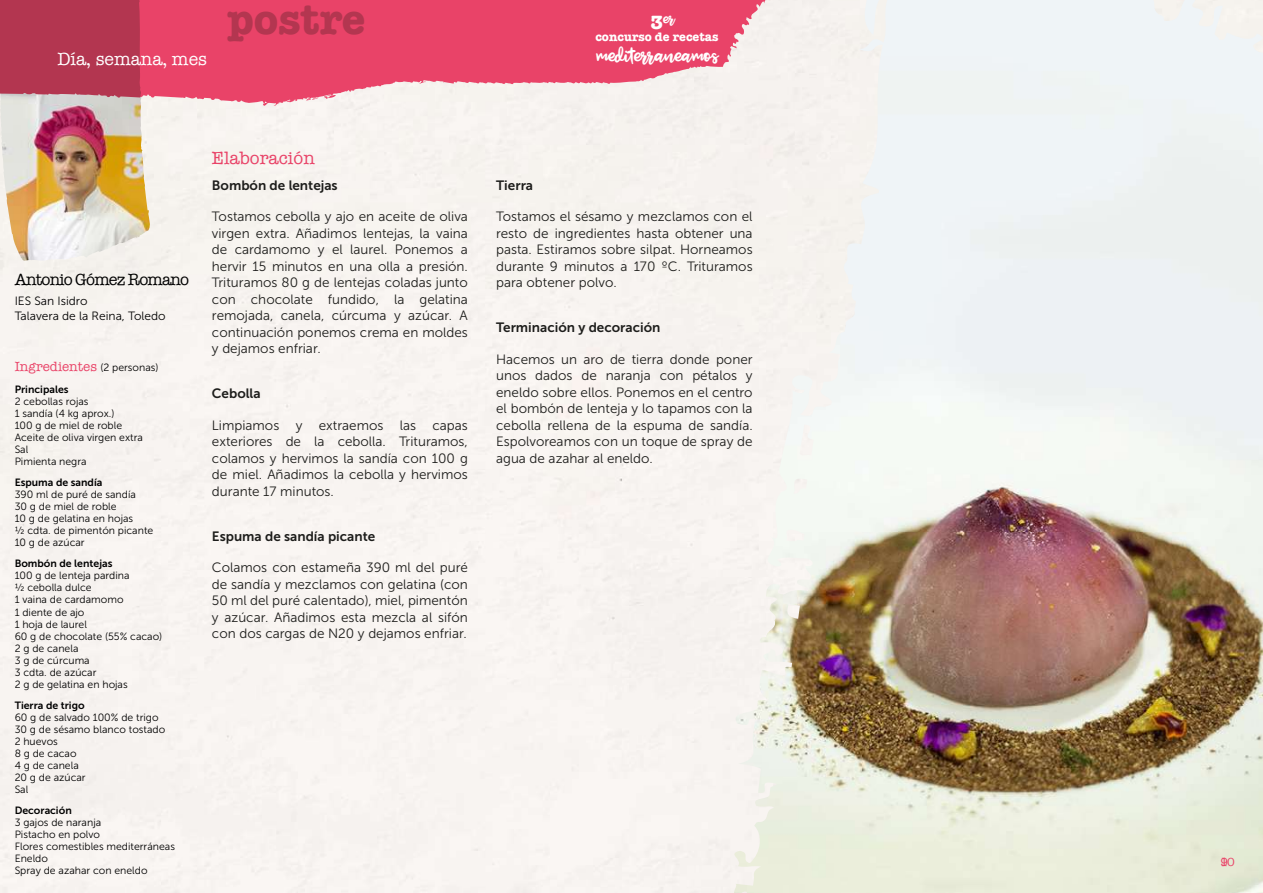
<style>
.page{position:relative;width:1263px;height:893px;background:#fff}
.page>*{position:absolute;margin:0;border:0;box-sizing:border-box;transform-origin:0 0}
.t1{font:700 43.5px "American Typewriter";color:#b33650}
.t2{font:19.05px "Jenthill";color:#fff}
.t3{font:18px "American Typewriter";color:#fff}
.t4{font:18px "American Typewriter";color:#e94368}
.t5{font:16.5px "American Typewriter";letter-spacing:-.05em;color:#000}
.t6{font:14.85px "Jenthill";color:#fff}
.t7{font:13.5px/16.5px "Museo Sans 300";color:#1d1d1b;text-align:justify}
.t8{font:13.5px "Museo Sans 700";color:#1d1d1b}
.t9{font:13.5px "American Typewriter";color:#e94368}
.t10{font:700 12.6px "American Typewriter";color:#fff}
.t11{font:12px/15px "Museo Sans 300";color:#000}
.t12{font:12px "American Typewriter";color:#e94368}
.t13{font:10.5px/12px "Museo Sans 300";color:#000}
.t14{font:10.5px "Museo Sans 700";color:#000}
.s1{font-family:"American Typewriter";font-weight:700;font-size:19.65px}
.s2{font-family:"Museo Sans 300";font-size:10.5px;color:#000}
</style>
<div class="page">
<img style="left:0;top:106px;width:152px;height:156px">
<svg style="left:0;top:0;width:726px;height:106px;fill:#e94368"></svg>
<div style="left:0;top:0;width:142px;height:98px;background:#b33650"></div>
<img style="left:726px;top:0;width:537px;height:893px">
<h1 class="t1" style="left:228px;top:-7px;width:139px">postre</h1>
<p class="t6" style="left:650px;top:9px;width:26px"><span class="s1">3</span>er</p>
<p class="t10" style="left:595px;top:29px;width:125px">concurso de recetas</p>
<h3 class="t3" style="left:57px;top:49px;width:151px">Día, semana, mes</h3>
<h2 class="t2" style="left:596px;top:43px;width:123px">mediterraneamos</h2>
<p class="t5" style="left:15px;top:270px;width:176px">Antonio Gómez Romano</p>
<p class="t11" style="left:15px;top:293px;width:152px">IES San Isidro<br>Talavera de la Reina, Toledo</p>
<p class="t9" style="left:15px;top:359px;width:145px">Ingredientes <span class="s2">(2 personas)</span></p>
<p class="t14" style="left:15px;top:384px;width:55px">Principales</p>
<p class="t13" style="left:15px;top:396px;width:130px">2 cebollas rojas<br>1 sandía (4 kg aprox.)<br>100 g de miel de roble<br>Aceite de oliva virgen extra<br>Sal<br>Pimienta negra</p>
<p class="t14" style="left:15px;top:477px;width:89px">Espuma de sandía</p>
<p class="t13" style="left:15px;top:489px;width:140px">390 ml de puré de sandía<br>30 g de miel de roble<br>10 g de gelatina en hojas<br>½ cdta. de pimentón picante<br>10 g de azúcar</p>
<p class="t14" style="left:15px;top:558px;width:99px">Bombón de lentejas</p>
<p class="t13" style="left:15px;top:570px;width:149px">100 g de lenteja pardina<br>½ cebolla dulce<br>1 vaina de cardamomo<br>1 diente de ajo<br>1 hoja de laurel<br>60 g de chocolate (55% cacao)<br>2 g de canela<br>3 g de cúrcuma<br>3 cdta. de azúcar<br>2 g de gelatina en hojas</p>
<p class="t14" style="left:15px;top:699px;width:71px">Tierra de trigo</p>
<p class="t13" style="left:15px;top:711px;width:152px">60 g de salvado 100% de trigo<br>30 g de sésamo blanco tostado<br>2 huevos<br>8 g de cacao<br>4 g de canela<br>20 g de azúcar<br>Sal</p>
<p class="t14" style="left:15px;top:804px;width:59px">Decoración</p>
<p class="t13" style="left:15px;top:816px;width:162px">3 gajos de naranja<br>Pistacho en polvo<br>Flores comestibles mediterráneas<br>Eneldo<br>Spray de azahar con eneldo</p>
<h3 class="t4" style="left:212px;top:147px;width:104px">Elaboración</h3>
<p class="t8" style="left:212px;top:177px;width:127px">Bombón de lentejas</p>
<p class="t7" style="left:212px;top:208px;width:257px">Tostamos cebolla y ajo en aceite de oliva virgen extra. Añadimos lentejas, la vaina de cardamomo y el laurel. Ponemos a hervir 15 minutos en una olla a presión.<br>Trituramos 80 g de lentejas coladas junto con chocolate fundido, la gelatina remojada, canela, cúrcuma y azúcar. A continuación ponemos crema en moldes y dejamos enfriar.</p>
<p class="t8" style="left:212px;top:386px;width:50px">Cebolla</p>
<p class="t7" style="left:212px;top:417px;width:257px">Limpiamos y extraemos las capas exteriores de la cebolla. Trituramos, colamos y hervimos la sandía con 100 g de miel. Añadimos la cebolla y hervimos durante 17 minutos.</p>
<p class="t8" style="left:212px;top:528px;width:165px">Espuma de sandía picante</p>
<p class="t7" style="left:212px;top:559px;width:257px">Colamos con estameña 390 ml del puré de sandía y mezclamos con gelatina (con 50 ml del puré calentado), miel, pimentón y azúcar. Añadimos esta mezcla al sifón con dos cargas de N20 y dejamos enfriar.</p>
<p class="t8" style="left:496px;top:177px;width:39px">Tierra</p>
<p class="t7" style="left:496px;top:208px;width:258px">Tostamos el sésamo y mezclamos con el resto de ingredientes hasta obtener una pasta. Estiramos sobre silpat. Horneamos durante 9 minutos a 170 ºC. Trituramos para obtener polvo.</p>
<p class="t8" style="left:496px;top:320px;width:166px">Terminación y decoración</p>
<p class="t7" style="left:496px;top:351px;width:258px">Hacemos un aro de tierra donde poner unos dados de naranja con pétalos y eneldo sobre ellos. Ponemos en el centro el bombón de lenteja y lo tapamos con la cebolla rellena de la espuma de sandía.<br>Espolvoreamos con un toque de spray de agua de azahar al eneldo.</p>
<p class="t12" style="left:1220px;top:855px;width:16px">1 09</p>
</div>
